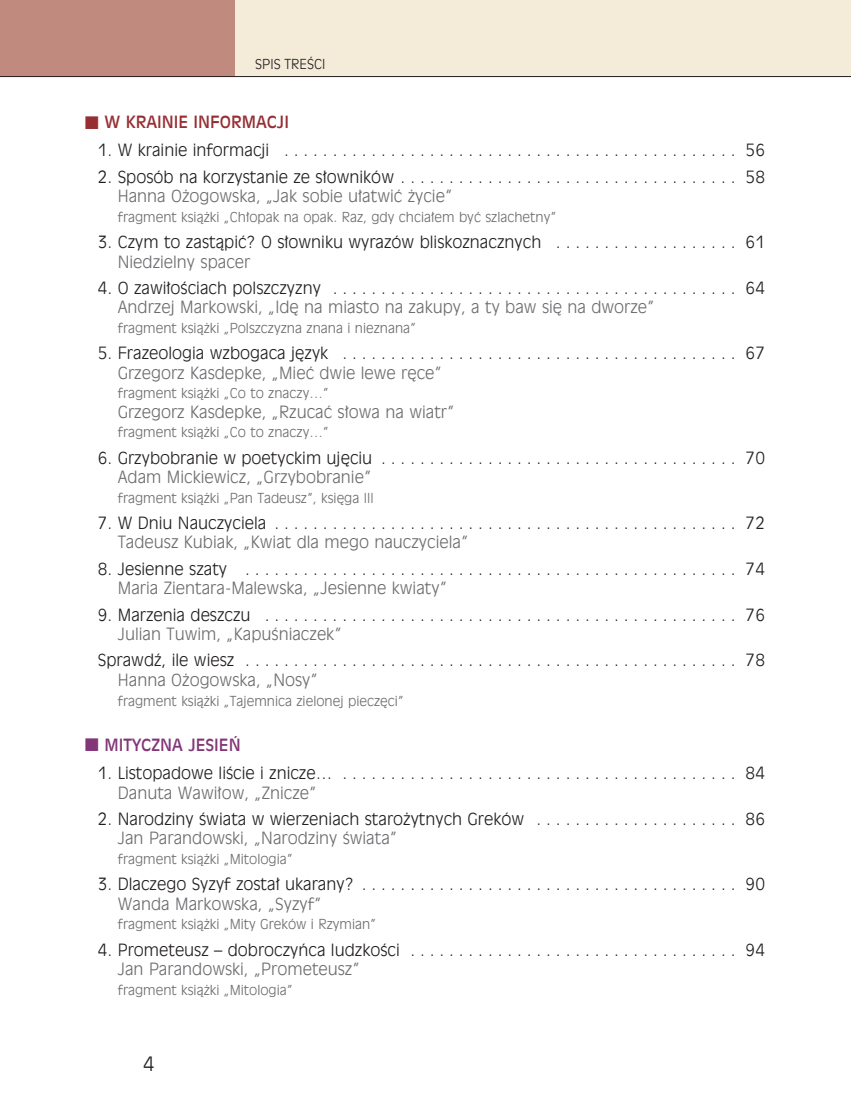
<style>
.page{position:relative;width:851px;height:1106px;background:#fff}
.page>*{position:absolute;margin:0;border:0;box-sizing:border-box;transform-origin:0 0}
.t1{font:300 19.5px "Incised 901 PL";color:#231f20}
.spis_tresci{font:16.5px/19.5px "Incised 901 Lt EU";color:#231f20}
.Sprawdz{font:16.5px/19.8px "Incised 901 Lt EU";color:#231f20}
.spis_tresci-2{font:16.5px "Incised 901 Lt EU";color:#6c6d70}
.spis_tresci___bol{font:16.5px "Incised 901 EU";color:#962e33}
.spis_tresci___bol-2{font:16.5px "Incised 901 EU";color:#823677}
.spis_tresci-3{font:13.5px "Incised 901 Lt EU";color:#6c6d70}
.Sprawdz-2{font:13.5px "Incised 901 Lt EU";color:#6c6d70}
.pagina_prawa{font:13.5px "Incised 901 Lt EU";color:#231f20}
.s1{font-family:"Newspaper Pi PL";font-size:18px}
.s2{color:#6c6d70}
</style>
<div class="page">
<div style="left:0;top:0;width:850px;height:77px;background:#f4ebd9"></div>
<div style="left:0;top:0;width:234px;height:77px;background:#c18a7e"></div>
<hr style="left:0;top:76px;width:850px;height:1px;background:#231f20">
<p class="pagina_prawa" style="left:255px;top:56px;width:72px">SPIS TREŚCI</p>
<p class="spis_tresci___bol" style="left:85px;top:112px;width:205px"><span class="s1">t</span> W KRAINIE INFORMACJI</p>
<p class="spis_tresci" style="left:98px;top:141px;width:668px">1. W krainie informacji . . . . . . . . . . . . . . . . . . . . . . . . . . . . . . . . . . . . . . . . . . . . . . . 56</p>
<p class="spis_tresci" style="left:118px;top:167px;width:648px;text-indent:-20px">2. Sposób na korzystanie ze słowników . . . . . . . . . . . . . . . . . . . . . . . . . . . . . . . . . . . 58<br><span class="s2">Hanna Ożogowska, „Jak sobie ułatwić życie”</span></p>
<p class="spis_tresci-3" style="left:118px;top:209px;width:440px">fragment książki „Chłopak na opak. Raz, gdy chciałem być szlachetny”</p>
<p class="spis_tresci" style="left:118px;top:232px;width:648px;text-indent:-20px">3. Czym to zastąpić? O słowniku wyrazów bliskoznacznych . . . . . . . . . . . . . . . . . . . 61<br><span class="s2">Niedzielny spacer</span></p>
<p class="spis_tresci" style="left:118px;top:278px;width:648px;text-indent:-20px">4. O zawiłościach polszczyzny . . . . . . . . . . . . . . . . . . . . . . . . . . . . . . . . . . . . . . . . . . 64<br><span class="s2">Andrzej Markowski, „Idę na miasto na zakupy, a ty baw się na dworze”</span></p>
<p class="spis_tresci-3" style="left:118px;top:320px;width:300px">fragment książki „Polszczyzna znana i nieznana”</p>
<p class="spis_tresci" style="left:118px;top:343px;width:648px;text-indent:-20px">5. Frazeologia wzbogaca język . . . . . . . . . . . . . . . . . . . . . . . . . . . . . . . . . . . . . . . . . 67<br><span class="s2">Grzegorz Kasdepke, „Mieć dwie lewe ręce”</span></p>
<p class="spis_tresci-3" style="left:118px;top:385px;width:212px">fragment książki „Co to znaczy…”</p>
<p class="spis_tresci-2" style="left:118px;top:402px;width:338px">Grzegorz Kasdepke, „Rzucać słowa na wiatr”</p>
<p class="spis_tresci-3" style="left:118px;top:424px;width:212px">fragment książki „Co to znaczy…”</p>
<p class="spis_tresci" style="left:118px;top:448px;width:648px;text-indent:-20px">6. Grzybobranie w poetyckim ujęciu . . . . . . . . . . . . . . . . . . . . . . . . . . . . . . . . . . . . . 70<br><span class="s2">Adam Mickiewicz, „Grzybobranie”</span></p>
<p class="spis_tresci-3" style="left:118px;top:489px;width:257px">fragment książki „Pan Tadeusz”, księga III</p>
<p class="spis_tresci" style="left:118px;top:513px;width:648px;text-indent:-20px">7. W Dniu Nauczyciela . . . . . . . . . . . . . . . . . . . . . . . . . . . . . . . . . . . . . . . . . . . . . . . . 72<br><span class="s2">Tadeusz Kubiak, „Kwiat dla mego nauczyciela”</span></p>
<p class="spis_tresci" style="left:118px;top:559px;width:648px;text-indent:-20px">8. Jesienne szaty . . . . . . . . . . . . . . . . . . . . . . . . . . . . . . . . . . . . . . . . . . . . . . . . . . . 74<br><span class="s2">Maria Zientara‑ Malewska, „Jesienne kwiaty”</span></p>
<p class="spis_tresci" style="left:118px;top:605px;width:648px;text-indent:-20px">9. Marzenia deszczu . . . . . . . . . . . . . . . . . . . . . . . . . . . . . . . . . . . . . . . . . . . . . . . . . 76<br><span class="s2">Julian Tuwim, „Kapuśniaczek”</span></p>
<p class="Sprawdz" style="left:118px;top:650px;width:648px;text-indent:-20px">Sprawdź, ile wiesz . . . . . . . . . . . . . . . . . . . . . . . . . . . . . . . . . . . . . . . . . . . . . . . . . . . 78<br><span class="s2">Hanna Ożogowska, „Nosy”</span></p>
<p class="Sprawdz-2" style="left:118px;top:693px;width:287px">fragment książki „Tajemnica zielonej pieczęci”</p>
<p class="spis_tresci___bol-2" style="left:85px;top:734px;width:157px"><span class="s1">t</span> MITYCZNA JESIEŃ</p>
<p class="spis_tresci" style="left:118px;top:763px;width:648px;text-indent:-20px">1. Listopadowe liście i znicze… . . . . . . . . . . . . . . . . . . . . . . . . . . . . . . . . . . . . . . . . . 84<br><span class="s2">Danuta Wawiłow, „Znicze”</span></p>
<p class="spis_tresci" style="left:118px;top:809px;width:648px;text-indent:-20px">2. Narodziny świata w wierzeniach starożytnych Greków . . . . . . . . . . . . . . . . . . . . . 86<br><span class="s2">Jan Parandowski, „Narodziny świata”</span></p>
<p class="spis_tresci-3" style="left:118px;top:851px;width:176px">fragment książki „Mitologia”</p>
<p class="spis_tresci" style="left:118px;top:874px;width:648px;text-indent:-20px">3. Dlaczego Syzyf został ukarany? . . . . . . . . . . . . . . . . . . . . . . . . . . . . . . . . . . . . . . . 90<br><span class="s2">Wanda Markowska, „Syzyf”</span></p>
<p class="spis_tresci-3" style="left:118px;top:916px;width:260px">fragment książki „Mity Greków i Rzymian”</p>
<p class="spis_tresci" style="left:118px;top:939px;width:648px;text-indent:-20px">4. Prometeusz – dobroczyńca ludzkości . . . . . . . . . . . . . . . . . . . . . . . . . . . . . . . . . . 94<br><span class="s2">Jan Parandowski, „Prometeusz”</span></p>
<p class="spis_tresci-3" style="left:118px;top:981px;width:176px">fragment książki „Mitologia”</p>
<p class="t1" style="left:143px;top:1052px;width:13px">4</p>
</div>
